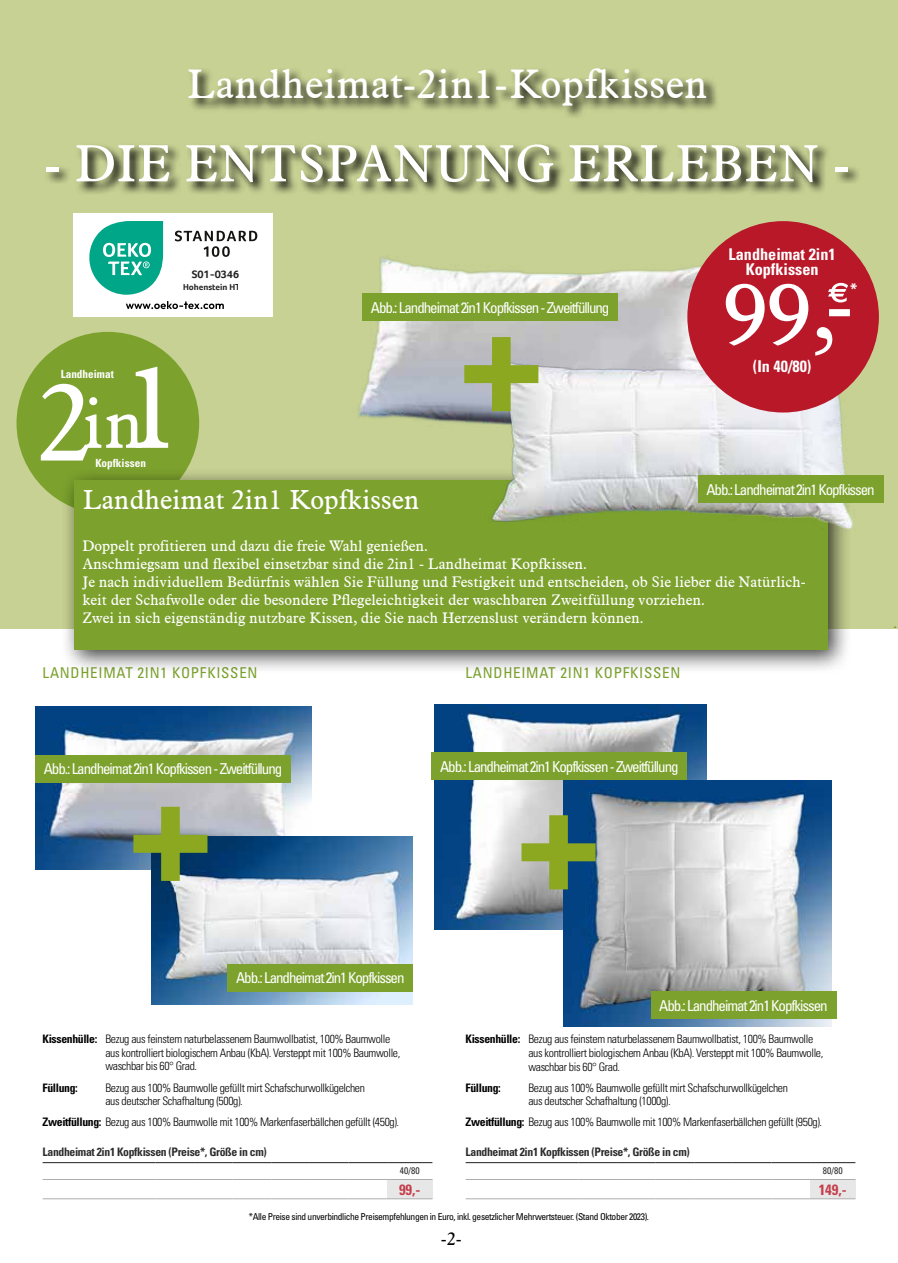
<style>
.page{position:relative;width:898px;height:1263px;background:#fff}
.page>*{position:absolute;margin:0;border:0;box-sizing:border-box;transform-origin:0 0}
.t1{font:700 139.05px "Univers LT Std";color:#8ba820}
.t2{font:87.75px "Aldine 721 BT";color:#fff}
.t3{font:51px "Aldine 721 BT";letter-spacing:.01em;color:#fff}
.t4{font:40.5px "Aldine 721 BT";letter-spacing:.01em;color:#fff}
.t5{font:27px "Aldine 721 BT";color:#fff}
.t6{font:18px "Aldine 721 BT";color:#000}
.t7{font:700 condensed 16.2px/15.3px "Univers LT Std";color:#fff;text-align:center}
.t8{font:15px/18px "Aldine 721 BT";color:#fff}
.t9{font:condensed 15px "Univers LT Std";letter-spacing:-.07em;color:#fff}
.t10{font:condensed 14.85px "Univers LT Std";letter-spacing:.05em;color:#7ca12d}
.t11{font:700 condensed 14.85px "Univers LT Std";color:#b81828}
.t12{font:300 condensed 11.7px/13.6px "Univers LT Std";letter-spacing:-.03em;color:#000}
.t13{font:700 condensed 11.7px "Univers LT Std";letter-spacing:-.03em;color:#000}
.t14{font:700 condensed 11.25px "Univers LT Std";color:#fff}
.t15{font:700 11.1px "Foco";color:#222}
.t16{font:condensed 9.6px "Univers LT Std";color:#000}
.t17{font:condensed 9.45px "Univers LT Std";letter-spacing:-.04em;color:#000}
.t18{font:700 8.85px "Foco";color:#222}
.s1{font-style:inherit}
.s2{font-weight:700}
</style>
<div class="page">
<div style="left:0;top:0;width:897px;height:628px;background:#c7d193"></div>
<img style="left:434px;top:705px;width:272px;height:225px">
<img style="left:358px;top:226px;width:393px;height:197px">
<svg style="left:47px;top:69px;width:812px;height:125px"></svg>
<div style="left:17px;top:332px;width:182px;height:182px;background:#7ca12d;border-radius:50%"></div>
<svg style="left:41px;top:367px;width:127px;height:93px"></svg>
<div style="left:362px;top:293px;width:255px;height:28px;background:#7ca12d"></div>
<svg style="left:43px;top:1163px;width:389px;height:1px"></svg>
<div style="left:387px;top:1179px;width:45px;height:20px;background:#e3e3e3"></div>
<hr style="left:43px;top:1179px;width:112px;height:1px;background:#9d9d9c">
<hr style="left:155px;top:1179px;width:39px;height:1px;background:#9d9d9c">
<hr style="left:194px;top:1179px;width:38px;height:1px;background:#9d9d9c">
<hr style="left:232px;top:1179px;width:39px;height:1px;background:#9d9d9c">
<hr style="left:271px;top:1179px;width:39px;height:1px;background:#9d9d9c">
<hr style="left:310px;top:1179px;width:38px;height:1px;background:#9d9d9c">
<hr style="left:348px;top:1179px;width:39px;height:1px;background:#9d9d9c">
<hr style="left:387px;top:1179px;width:45px;height:1px;background:#9d9d9c">
<hr style="left:43px;top:1198px;width:112px;height:1px;background:#9d9d9c">
<hr style="left:155px;top:1198px;width:39px;height:1px;background:#9d9d9c">
<hr style="left:194px;top:1198px;width:38px;height:1px;background:#9d9d9c">
<hr style="left:232px;top:1198px;width:39px;height:1px;background:#9d9d9c">
<hr style="left:271px;top:1198px;width:39px;height:1px;background:#9d9d9c">
<hr style="left:310px;top:1198px;width:38px;height:1px;background:#9d9d9c">
<hr style="left:348px;top:1198px;width:39px;height:1px;background:#9d9d9c">
<hr style="left:387px;top:1198px;width:45px;height:1px;background:#9d9d9c">
<hr style="left:43px;top:1162px;width:112px;height:1px;background:#000">
<hr style="left:155px;top:1162px;width:39px;height:1px;background:#000">
<hr style="left:194px;top:1162px;width:38px;height:1px;background:#000">
<hr style="left:232px;top:1162px;width:39px;height:1px;background:#000">
<hr style="left:271px;top:1162px;width:39px;height:1px;background:#000">
<hr style="left:310px;top:1162px;width:38px;height:1px;background:#000">
<hr style="left:348px;top:1162px;width:39px;height:1px;background:#000">
<hr style="left:387px;top:1162px;width:45px;height:1px;background:#000">
<svg style="left:465px;top:1163px;width:390px;height:1px"></svg>
<div style="left:809px;top:1179px;width:46px;height:20px;background:#e3e3e3"></div>
<hr style="left:465px;top:1179px;width:113px;height:1px;background:#9d9d9c">
<hr style="left:578px;top:1179px;width:39px;height:1px;background:#9d9d9c">
<hr style="left:617px;top:1179px;width:38px;height:1px;background:#9d9d9c">
<hr style="left:655px;top:1179px;width:39px;height:1px;background:#9d9d9c">
<hr style="left:694px;top:1179px;width:38px;height:1px;background:#9d9d9c">
<hr style="left:732px;top:1179px;width:39px;height:1px;background:#9d9d9c">
<hr style="left:771px;top:1179px;width:38px;height:1px;background:#9d9d9c">
<hr style="left:809px;top:1179px;width:46px;height:1px;background:#9d9d9c">
<hr style="left:465px;top:1198px;width:113px;height:1px;background:#9d9d9c">
<hr style="left:578px;top:1198px;width:39px;height:1px;background:#9d9d9c">
<hr style="left:617px;top:1198px;width:38px;height:1px;background:#9d9d9c">
<hr style="left:655px;top:1198px;width:39px;height:1px;background:#9d9d9c">
<hr style="left:694px;top:1198px;width:38px;height:1px;background:#9d9d9c">
<hr style="left:732px;top:1198px;width:39px;height:1px;background:#9d9d9c">
<hr style="left:771px;top:1198px;width:38px;height:1px;background:#9d9d9c">
<hr style="left:809px;top:1198px;width:46px;height:1px;background:#9d9d9c">
<hr style="left:465px;top:1162px;width:113px;height:1px;background:#000">
<hr style="left:578px;top:1162px;width:39px;height:1px;background:#000">
<hr style="left:617px;top:1162px;width:38px;height:1px;background:#000">
<hr style="left:655px;top:1162px;width:39px;height:1px;background:#000">
<hr style="left:694px;top:1162px;width:38px;height:1px;background:#000">
<hr style="left:732px;top:1162px;width:39px;height:1px;background:#000">
<hr style="left:771px;top:1162px;width:38px;height:1px;background:#000">
<hr style="left:809px;top:1162px;width:46px;height:1px;background:#000">
<div style="left:61px;top:468px;width:791px;height:206px;background:#000;opacity:.75"></div>
<div style="left:74px;top:480px;width:753px;height:170px;background:#7ca12d"></div>
<img style="left:458px;top:281px;width:426px;height:284px">
<div style="left:697px;top:475px;width:185px;height:28px;background:#7ca12d"></div>
<img style="left:35px;top:707px;width:276px;height:162px">
<img style="left:563px;top:780px;width:268px;height:246px">
<div style="left:35px;top:755px;width:256px;height:27px;background:#7ca12d"></div>
<div style="left:431px;top:752px;width:256px;height:28px;background:#7ca12d"></div>
<img style="left:152px;top:836px;width:260px;height:169px">
<div style="left:227px;top:964px;width:186px;height:28px;background:#7ca12d"></div>
<div style="left:650px;top:991px;width:185px;height:28px;background:#7ca12d"></div>
<div style="left:687px;top:221px;width:191px;height:191px;background:#b81828;border-radius:50%"></div>
<svg style="left:815px;top:283px;width:34px;height:73px"></svg>
<div style="left:74px;top:213px;width:199px;height:103px;background:#fff"></div>
<svg style="left:89px;top:221px;width:74px;height:74px"></svg>
<svg style="left:126px;top:301px;width:98px;height:8px"></svg>
<svg style="left:175px;top:231px;width:82px;height:26px"></svg>
<h3 class="t4" style="left:186px;top:59px;width:522px">Landheimat-2in1-Kopfkissen</h3>
<h3 class="t3" style="left:44px;top:132px;width:807px">- DIE ENTSPANUNG ERLEBEN <span class="s1">-</span></h3>
<p class="t14" style="left:61px;top:367px;width:55px">Landheimat</p>
<p class="t14" style="left:95px;top:456px;width:52px">Kopfkissen</p>
<p class="t15" style="left:192px;top:268px;width:49px">S01-0346</p>
<p class="t18" style="left:183px;top:281px;width:66px">Hohenstein HTTI</p>
<p class="t9" style="left:371px;top:298px;width:240px">Abb.: Landheimat 2in1 Kopfkissen - Zweitfüllung</p>
<h1 class="t1" style="left:460px;top:281px;width:83px">+</h1>
<h3 class="t7" style="left:728px;top:246px;width:109px">Landheimat 2in1<br>Kopfkissen</h3>
<h2 class="t2" style="left:723px;top:261px;width:89px">99</h2>
<h3 class="t7" style="left:752px;top:359px;width:60px">(In 40/80)</h3>
<h3 class="t7" style="left:849px;top:281px;width:9px">*</h3>
<p class="t9" style="left:706px;top:480px;width:170px">Abb.: Landheimat 2in1 Kopfkissen</p>
<h3 class="t5" style="left:82px;top:483px;width:338px">Landheimat 2in1 Kopfkissen</h3>
<p class="t8" style="left:82px;top:537px;width:724px">Doppelt profitieren und dazu die freie Wahl genießen.<br>Anschmiegsam und flexibel einsetzbar sind die 2in1 - Landheimat Kopfkissen.<br>Je nach individuellem Bedürfnis wählen Sie Füllung und Festigkeit und entscheiden, ob Sie lieber die Natürlich&shy;keit der Schafwolle oder die besondere Pflegeleichtigkeit der waschbaren Zweitfüllung vorziehen.<br>Zwei in sich eigenständig nutzbare Kissen, die Sie nach Herzenslust verändern können.</p>
<p class="t10" style="left:43px;top:664px;width:216px">LANDHEIMAT 2IN1 KOPFKISSEN</p>
<p class="t10" style="left:465px;top:664px;width:216px">LANDHEIMAT 2IN1 KOPFKISSEN</p>
<p class="t9" style="left:44px;top:759px;width:240px">Abb.: Landheimat 2in1 Kopfkissen - Zweitfüllung</p>
<p class="t9" style="left:440px;top:757px;width:240px">Abb.: Landheimat 2in1 Kopfkissen - Zweitfüllung</p>
<h1 class="t1" style="left:130px;top:750px;width:83px">+</h1>
<h1 class="t1" style="left:517px;top:759px;width:83px">+</h1>
<p class="t9" style="left:236px;top:968px;width:170px">Abb.: Landheimat 2in1 Kopfkissen</p>
<p class="t9" style="left:659px;top:996px;width:170px">Abb.: Landheimat 2in1 Kopfkissen</p>
<p class="t12" style="left:105px;top:1032px;width:296px;text-indent:-63px"><span class="s2">Kissenhülle:</span> Bezug aus feinstem naturbelassenem Baumwollbatist, 100% Baumwolle aus kontrolliert biologischem Anbau (KbA). Versteppt mit 100% Baumwolle, waschbar bis 60° Grad.</p>
<p class="t13" style="left:43px;top:1080px;width:37px">Füllung:</p>
<p class="t12" style="left:105px;top:1081px;width:261px">Bezug aus 100% Baumwolle gefüllt mirt Schafschurwollkügelchen aus deutscher Schafhaltung (500g).</p>
<p class="t12" style="left:43px;top:1115px;width:358px"><span class="s2">Zweitfüllung:</span> Bezug aus 100% Baumwolle mit 100% Markenfaserbällchen gefüllt (450g).</p>
<p class="t12" style="left:528px;top:1032px;width:296px;text-indent:-63px"><span class="s2">Kissenhülle:</span> Bezug aus feinstem naturbelassenem Baumwollbatist, 100% Baumwolle aus kontrolliert biologischem Anbau (KbA). Versteppt mit 100% Baumwolle, waschbar bis 60° Grad.</p>
<p class="t13" style="left:465px;top:1080px;width:37px">Füllung:</p>
<p class="t12" style="left:528px;top:1081px;width:261px">Bezug aus 100% Baumwolle gefüllt mirt Schafschurwollkügelchen aus deutscher Schafhaltung (1000g).</p>
<p class="t12" style="left:465px;top:1115px;width:358px"><span class="s2">Zweitfüllung:</span> Bezug aus 100% Baumwolle mit 100% Markenfaserbällchen gefüllt (950g).</p>
<p class="t13" style="left:43px;top:1145px;width:225px">Landheimat 2in1 Kopfkissen (Preise*, Größe in cm)</p>
<p class="t13" style="left:465px;top:1145px;width:225px">Landheimat 2in1 Kopfkissen (Preise*, Größe in cm)</p>
<p class="t16" style="left:400px;top:1165px;width:21px">40/80</p>
<p class="t11" style="left:399px;top:1180px;width:23px">99,-</p>
<p class="t16" style="left:822px;top:1165px;width:21px">80/80</p>
<p class="t11" style="left:818px;top:1180px;width:30px">149,-</p>
<p class="t17" style="left:249px;top:1211px;width:401px">*Alle Preise sind unverbindliche Preisempfehlungen in Euro, inkl. gesetzlicher Mehrwertsteuer. (Stand Oktober 2023).</p>
<h3 class="t6" style="left:440px;top:1227px;width:22px">-2-</h3>
</div>
